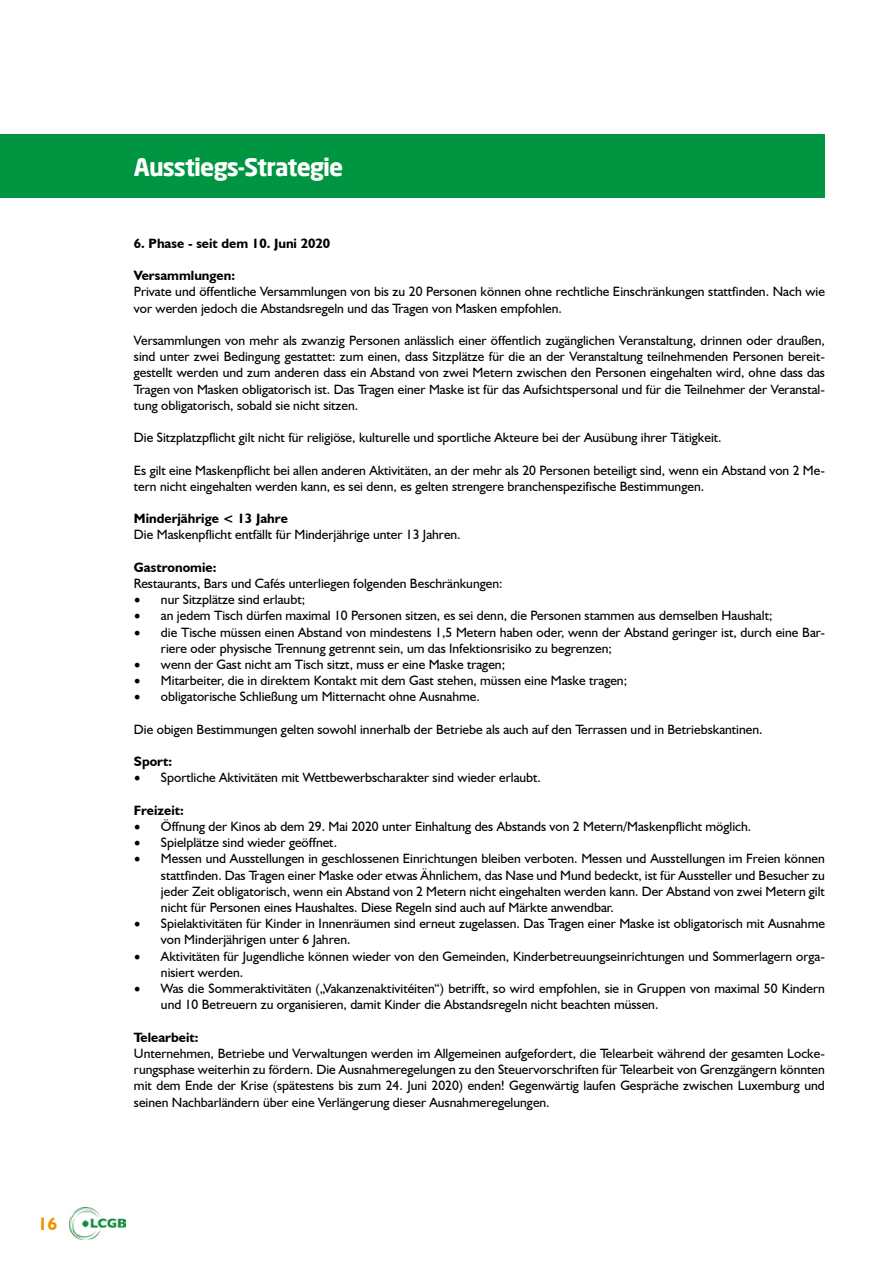
<style>
.page{position:relative;width:893px;height:1263px;background:#fff}
.page>*{position:absolute;margin:0;border:0;box-sizing:border-box;transform-origin:0 0}
.t1{font:700 24px "Neo Sans";letter-spacing:-.04em;color:#fff}
.t2{font:700 18px "Humanist 521 BT";color:#f39200}
.t3{font:13.5px/16.2px "Humanist 521 BT";color:#000}
.t4{font:700 13.5px "Humanist 521 BT";color:#000}
.s1{font-family:"Minion Pro";font-size:18px}
</style>
<div class="page">
<img style="left:69px;top:1207px;width:57px;height:33px">
<div style="left:0;top:134px;width:825px;height:64px;background:#009641"></div>
<h2 class="t2" style="left:38px;top:1213px;width:21px">16</h2>
<h1 class="t1" style="left:134px;top:152px;width:211px">Ausstiegs-Strategie</h1>
<p class="t4" style="left:134px;top:235px;width:198px">6. Phase - seit dem 10. Juni 2020</p>
<p class="t4" style="left:134px;top:267px;width:103px">Versammlungen:</p>
<p class="t3" style="left:134px;top:283px;width:692px">Private und öffentliche Versammlungen von bis zu 20 Personen können ohne rechtliche Einschränkungen stattfinden. Nach wie vor werden jedoch die Abstandsregeln und das Tragen von Masken empfohlen.</p>
<p class="t3" style="left:134px;top:332px;width:692px;text-align:justify">Versammlungen von mehr als zwanzig Personen anlässlich einer öffentlich zugänglichen Veranstaltung, drinnen oder draußen, sind unter zwei Bedingung gestattet: zum einen, dass Sitzplätze für die an der Veranstaltung teilnehmenden Personen bereit&shy;gestellt werden und zum anderen dass ein Abstand von zwei Metern zwischen den Personen eingehalten wird, ohne dass das Tragen von Masken obligatorisch ist. Das Tragen einer Maske ist für das Aufsichtspersonal und für die Teilnehmer der Veranstal&shy;tung obligatorisch, sobald sie nicht sitzen.</p>
<p class="t3" style="left:134px;top:429px;width:589px">Die Sitzplatzpflicht gilt nicht für religiöse, kulturelle und sportliche Akteure bei der Ausübung ihrer Tätigkeit.</p>
<p class="t3" style="left:134px;top:462px;width:692px">Es gilt eine Maskenpflicht bei allen anderen Aktivitäten, an der mehr als 20 Personen beteiligt sind, wenn ein Abstand von 2 Me&shy;tern nicht eingehalten werden kann, es sei denn, es gelten strengere branchenspezifische Bestimmungen.</p>
<p class="t4" style="left:134px;top:510px;width:155px">Minderjährige &lt; 13 Jahre</p>
<p class="t3" style="left:134px;top:526px;width:328px">Die Maskenpflicht entfällt für Minderjährige unter 13 Jahren.</p>
<p class="t4" style="left:134px;top:559px;width:84px">Gastronomie:</p>
<p class="t3" style="left:134px;top:575px;width:370px">Restaurants, Bars und Cafés unterliegen folgenden Beschränkungen:</p>
<p class="t3" style="left:134px;top:591px;width:173px"><span class="s1">•</span> nur Sitzplätze sind erlaubt;</p>
<p class="t3" style="left:134px;top:607px;width:640px"><span class="s1">•</span> an jedem Tisch dürfen maximal 10 Personen sitzen, es sei denn, die Personen stammen aus demselben Haushalt;</p>
<p class="t3" style="left:161px;top:624px;width:665px;text-indent:-27px"><span class="s1">•</span> die Tische müssen einen Abstand von mindestens 1,5 Metern haben oder, wenn der Abstand geringer ist, durch eine Bar&shy;riere oder physische Trennung getrennt sein, um das Infektionsrisiko zu begrenzen;</p>
<p class="t3" style="left:134px;top:656px;width:373px"><span class="s1">•</span> wenn der Gast nicht am Tisch sitzt, muss er eine Maske tragen;</p>
<p class="t3" style="left:134px;top:672px;width:495px"><span class="s1">•</span> Mitarbeiter, die in direktem Kontakt mit dem Gast stehen, müssen eine Maske tragen;</p>
<p class="t3" style="left:134px;top:688px;width:347px"><span class="s1">•</span> obligatorische Schließung um Mitternacht ohne Ausnahme.</p>
<p class="t3" style="left:134px;top:721px;width:630px">Die obigen Bestimmungen gelten sowohl innerhalb der Betriebe als auch auf den Terrassen und in Betriebskantinen.</p>
<p class="t4" style="left:134px;top:753px;width:40px">Sport:</p>
<p class="t3" style="left:134px;top:769px;width:409px"><span class="s1">•</span> Sportliche Aktivitäten mit Wettbewerbscharakter sind wieder erlaubt.</p>
<p class="t4" style="left:134px;top:802px;width:51px">Freizeit:</p>
<p class="t3" style="left:134px;top:818px;width:619px"><span class="s1">•</span> Öffnung der Kinos ab dem 29. Mai 2020 unter Einhaltung des Abstands von 2 Metern/Maskenpflicht möglich.</p>
<p class="t3" style="left:134px;top:834px;width:205px"><span class="s1">•</span> Spielplätze sind wieder geöffnet.</p>
<p class="t3" style="left:161px;top:850px;width:665px;text-align:justify;text-indent:-27px"><span class="s1">•</span> Messen und Ausstellungen in geschlossenen Einrichtungen bleiben verboten. Messen und Ausstellungen im Freien können stattfinden. Das Tragen einer Maske oder etwas Ähnlichem, das Nase und Mund bedeckt, ist für Aussteller und Besucher zu jeder Zeit obligatorisch, wenn ein Abstand von 2 Metern nicht eingehalten werden kann. Der Abstand von zwei Metern gilt nicht für Personen eines Haushaltes. Diese Regeln sind auch auf Märkte anwendbar.</p>
<p class="t3" style="left:161px;top:915px;width:665px;text-indent:-27px"><span class="s1">•</span> Spielaktivitäten für Kinder in Innenräumen sind erneut zugelassen. Das Tragen einer Maske ist obligatorisch mit Ausnahme von Minderjährigen unter 6 Jahren.</p>
<p class="t3" style="left:161px;top:948px;width:665px;text-indent:-27px"><span class="s1">•</span> Aktivitäten für Jugendliche können wieder von den Gemeinden, Kinderbetreuungseinrichtungen und Sommerlagern orga&shy;nisiert werden.</p>
<p class="t3" style="left:161px;top:980px;width:665px;text-indent:-27px"><span class="s1">•</span> Was die Sommeraktivitäten („Vakanzenaktivitéiten“) betrifft, so wird empfohlen, sie in Gruppen von maximal 50 Kindern und 10 Betreuern zu organisieren, damit Kinder die Abstandsregeln nicht beachten müssen.</p>
<p class="t4" style="left:134px;top:1029px;width:66px">Telearbeit:</p>
<p class="t3" style="left:134px;top:1045px;width:692px;text-align:justify">Unternehmen, Betriebe und Verwaltungen werden im Allgemeinen aufgefordert, die Telearbeit während der gesamten Locke&shy;rungsphase weiterhin zu fördern. Die Ausnahmeregelungen zu den Steuervorschriften für Telearbeit von Grenzgängern könnten mit dem Ende der Krise (spätestens bis zum 24. Juni 2020) enden! Gegenwärtig laufen Gespräche zwischen Luxemburg und seinen Nachbarländern über eine Verlängerung dieser Ausnahmeregelungen.</p>
</div>
